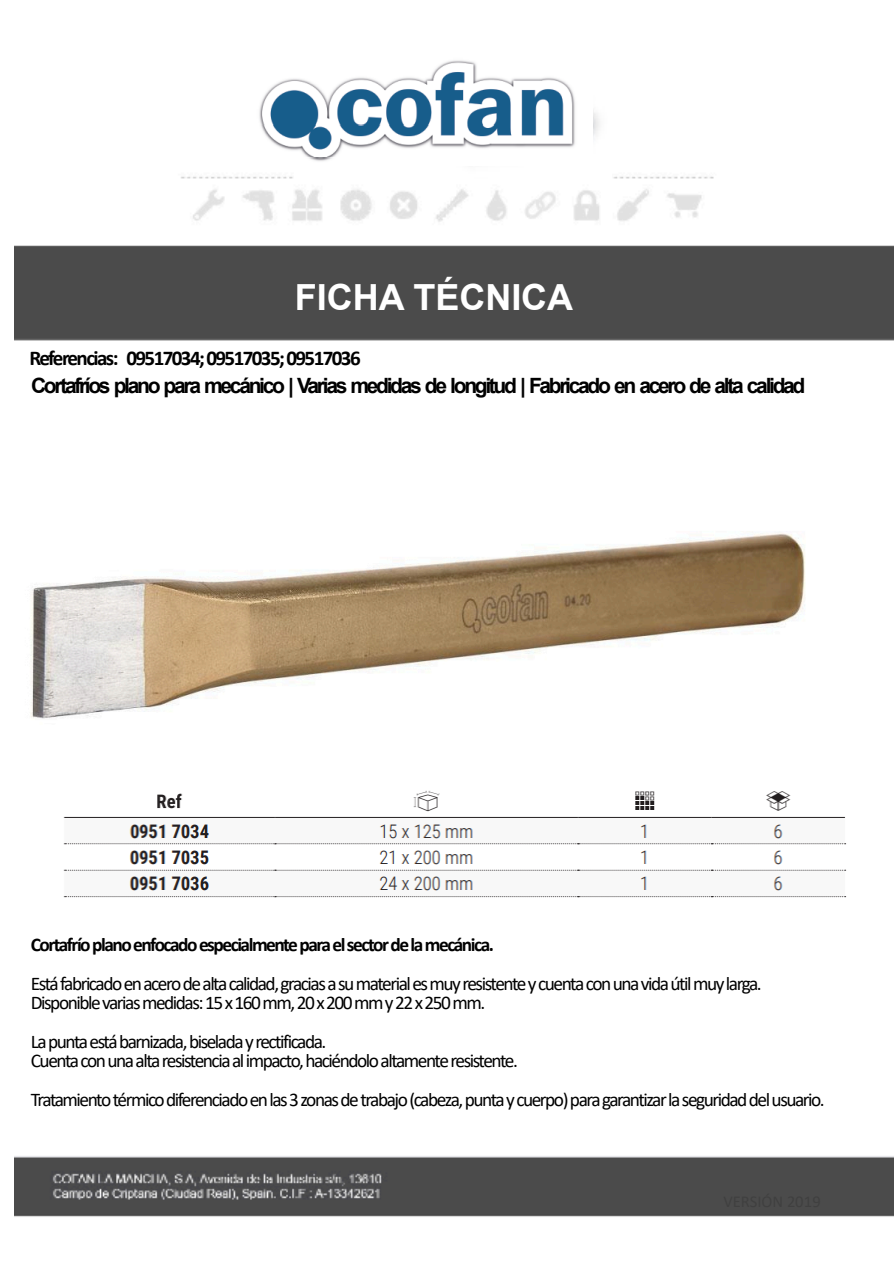
<style>
.page{position:relative;width:894px;height:1264px;background:#fff}
.page>*{position:absolute;margin:0;border:0;box-sizing:border-box;transform-origin:0 0}
.t1{font:700 36px "Arial";color:#fff}
.t2{font:700 21px "Arial";letter-spacing:-.11em;color:#000}
.t3{font:700 21px "Calibri";letter-spacing:-.075em;color:#000}
.t4{font:19.35px/19.4px "Calibri";letter-spacing:-.075em;color:#000}
.t5{font:700 19.35px "Calibri";letter-spacing:-.075em;color:#000}
</style>
<div class="page">
<img style="left:14px;top:176px;width:879px;height:1041px">
<img style="left:14px;top:351px;width:816px;height:549px">
<img style="left:41px;top:780px;width:811px;height:120px">
<img style="left:295px;top:110px;width:316px;height:69px">
<img style="left:259px;top:60px;width:333px;height:105px">
<h1 class="t1" style="left:295px;top:284px;width:280px">FICHA TÉCNICA</h1>
<p class="t3" style="left:29px;top:349px;width:333px">Referencias: 09517034; 09517035; 09517036</p>
<p class="t2" style="left:31px;top:378px;width:775px">Cortafríos plano para mecánico | Varias medidas de longitud | Fabricado en acero de alta calidad</p>
<p class="t5" style="left:31px;top:936px;width:464px">Cortafrío plano enfocado especialmente para el sector de la mecánica.</p>
<p class="t4" style="left:31px;top:975px;width:732px">Está fabricado en acero de alta calidad, gracias a su material es muy resistente y cuenta con una vida útil muy larga.<br>Disponible varias medidas: 15 x 160 mm, 20 x 200 mm y 22 x 250 mm.</p>
<p class="t4" style="left:31px;top:1033px;width:488px">La punta está barnizada, biselada y rectificada.<br>Cuenta con una alta resistencia al impacto, haciéndolo altamente resistente.</p>
<p class="t4" style="left:31px;top:1091px;width:795px">Tratamiento térmico diferenciado en las 3 zonas de trabajo (cabeza, punta y cuerpo) para garantizar la seguridad del usuario.</p>
</div>
